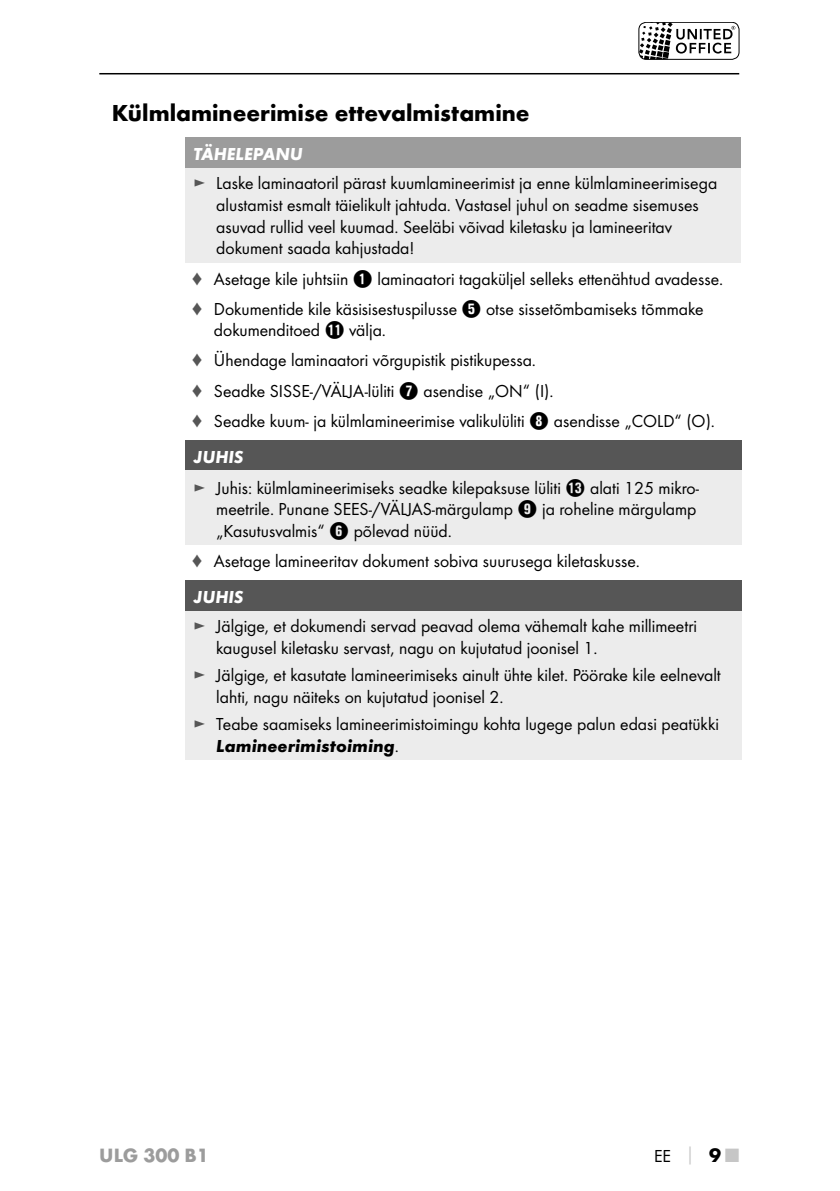
<style>
.page{position:relative;width:840px;height:1191px;background:#fff}
.page>*{position:absolute;margin:0;border:0;box-sizing:border-box;transform-origin:0 0}
.t1{font:700 24px "Futura";color:#000}
.t2{font:700 20px "Futura";color:#9c9c9c}
.t3{font:18px/21.6px "Futura Boo";color:#000}
.t4{font:italic 700 18px "Futura";color:#fff}
.t5{font:italic 700 18px "Futura";color:#000}
.s1{color:#565656}
.s2{font-family:"Hako PI Nummern";font-size:20px}
.s3{font-family:"Futura Boo";font-weight:400;font-style:normal}
.s4{font-family:"Futura";font-weight:700;color:#c6c6c6}
.s5{font-family:"Futura";font-weight:700;font-size:20px}
.s6{font-family:"Futura";font-weight:700;font-size:20px;color:#c6c6c6}
</style>
<div class="page">
<svg style="left:638px;top:22px;width:96px;height:36px"></svg>
<div style="left:638px;top:22px;width:100px;height:38px;border:1px solid #000;border-radius:7px"></div>
<hr style="left:99px;top:73px;width:639px;height:1px;background:#000">
<div style="left:185px;top:138px;width:555px;height:30px;background:#9c9c9c"></div>
<div style="left:185px;top:168px;width:555px;height:94px;background:#ececec"></div>
<div style="left:185px;top:440px;width:557px;height:30px;background:#565656"></div>
<div style="left:185px;top:470px;width:557px;height:75px;background:#ececec"></div>
<div style="left:185px;top:580px;width:557px;height:31px;background:#565656"></div>
<div style="left:185px;top:611px;width:557px;height:149px;background:#ececec"></div>
<h1 class="t1" style="left:112px;top:98px;width:419px">Külmlamineerimise ettevalmistamine</h1>
<p class="t4" style="left:193px;top:143px;width:110px">TÄHELEPANU</p>
<p class="t3" style="left:216px;top:172px;width:502px;text-indent:-23px"><span class="s1">►</span> Laske laminaatoril pärast kuumlamineerimist ja enne külmlamineerimisega alustamist esmalt täielikult jahtuda. Vastasel juhul on seadme sisemuses asuvad rullid veel kuumad. Seeläbi võivad kiletasku ja lamineeritav dokument saada kahjustada!</p>
<p class="t3" style="left:191px;top:263px;width:531px;line-height:30px"><span class="s1">♦</span> Asetage kile juhtsiin <span class="s2">1</span> laminaatori tagaküljel selleks ettenähtud avadesse. <span class="s1">♦</span> Dokumentide kile käsisisestuspilusse <span class="s2">5</span> otse sissetõmbamiseks tõmmake</p>
<p class="t3" style="left:191px;top:315px;width:522px;line-height:30.2px;text-indent:23px">dokumenditoed <span class="s2">q</span> välja.<br><span class="s1">♦</span> Ühendage laminaatori võrgupistik pistikupessa.<br><span class="s1">♦</span> Seadke SISSE-/VÄLJA-lüliti <span class="s2">7</span> asendise „ON“ (I).<br><span class="s1">♦</span> Seadke kuum- ja külmlamineerimise valikulüliti <span class="s2">8</span> asendisse „COLD“ (O).</p>
<p class="t4" style="left:193px;top:445px;width:51px">JUHIS</p>
<p class="t3" style="left:216px;top:477px;width:484px;text-indent:-23px"><span class="s1">►</span> Juhis: külmlamineerimiseks seadke kilepaksuse lüliti <span class="s2">e</span> alati 125 mikro&shy;meetrile. Punane SEES-/VÄLJAS-märgulamp <span class="s2">9</span> ja roheline märgulamp „Kasutusvalmis“ <span class="s2">6</span> põlevad nüüd.</p>
<p class="t3" style="left:191px;top:550px;width:447px"><span class="s1">♦</span> Asetage lamineeritav dokument sobiva suurusega kiletaskusse.</p>
<p class="t4" style="left:193px;top:585px;width:51px">JUHIS</p>
<p class="t3" style="left:216px;top:615px;width:482px;text-indent:-23px"><span class="s1">►</span> Jälgige, et dokumendi servad peavad olema vähemalt kahe millimeetri kaugusel kiletasku servast, nagu on kujutatud joonisel 1.</p>
<p class="t3" style="left:216px;top:664px;width:505px;text-indent:-23px"><span class="s1">►</span> Jälgige, et kasutate lamineerimiseks ainult ühte kilet. Pöörake kile eelnevalt lahti, nagu näiteks on kujutatud joonisel 2.</p>
<p class="t3" style="left:193px;top:713px;width:526px"><span class="s1">►</span> Teabe saamiseks lamineerimistoimingu kohta lugege palun edasi peatükki</p>
<p class="t5" style="left:216px;top:734px;width:182px">Lamineerimistoiming<span class="s3">.</span></p>
<p class="t2" style="left:99px;top:1143px;width:111px">ULG 300 B1</p>
<p class="t3" style="left:653px;top:1145px;width:86px">EE <span class="s4">│</span> <span class="s5">9</span><span class="s6">■</span></p>
</div>
